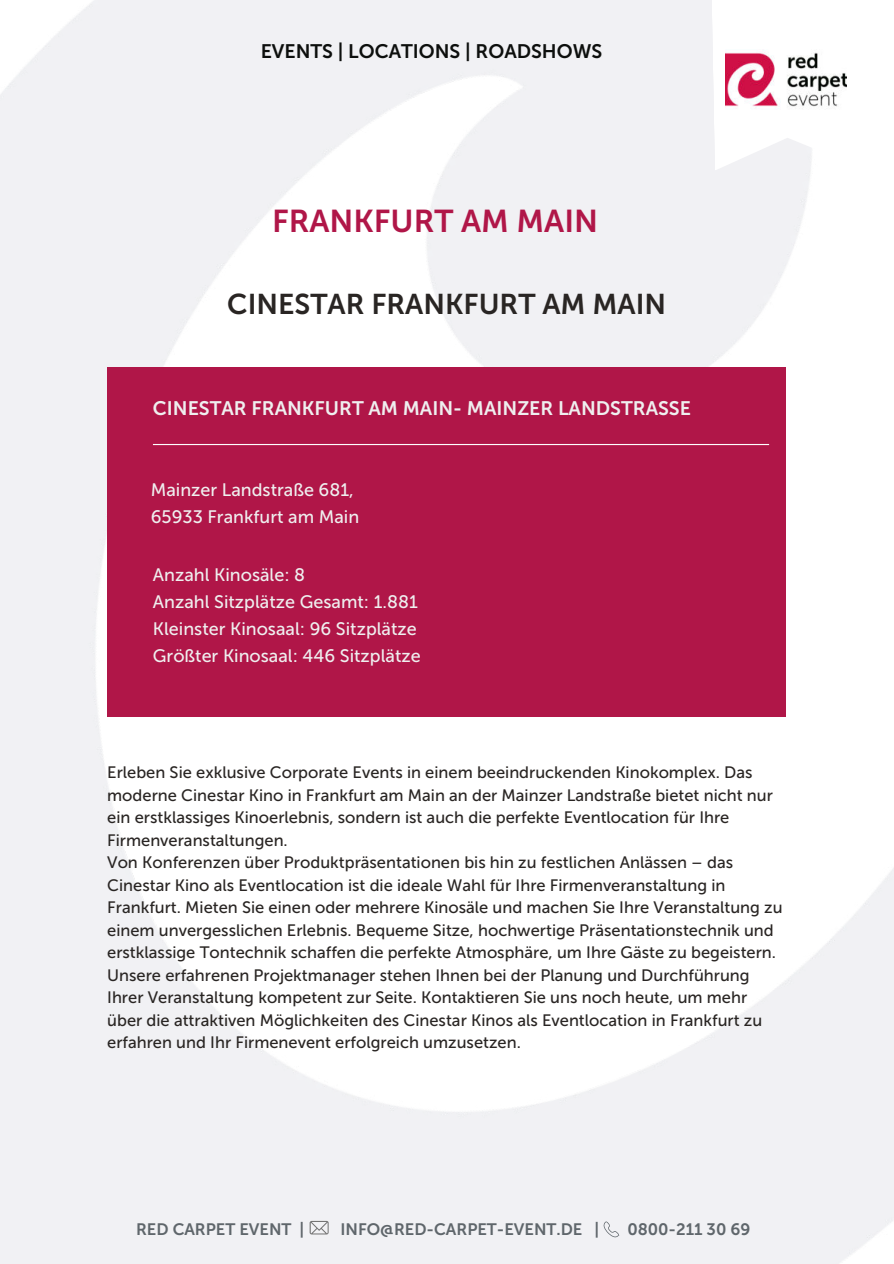
<style>
.page{position:relative;width:894px;height:1264px;background:#fff}
.page>*{position:absolute;margin:0;border:0;box-sizing:border-box;transform-origin:0 0}
.t1{font:31.5px "Museo Sans 700";color:#b01648}
.t2{font:28.5px "Museo Sans 700";color:#292523}
.t3{font:19.5px "Museo Sans 700";color:#efefef}
.t4{font:19.5px "Museo Sans 700";color:#0d0f0d}
.t5{font:18px/27px "Museo Sans 500";color:#efefef}
.t6{font:16.5px/22.5px "Museo Sans 500";color:#292523}
.t7{font:16.5px "Museo Sans 700";color:#5f666b}
</style>
<div class="page">
<img style="left:0;top:0;width:893px;height:1263px">
<svg style="left:710px;top:0;width:151px;height:171px"></svg>
<img style="left:725px;top:43px;width:120px;height:72px">
<div style="left:107px;top:367px;width:678px;height:350px;background:#b01648"></div>
<hr style="left:153px;top:444px;width:615px;height:1px;background:#fff">
<svg style="left:309px;top:1220px;width:19px;height:14px"></svg>
<svg style="left:603px;top:1220px;width:16px;height:17px"></svg>
<p class="t4" style="left:260px;top:41px;width:343px">EVENTS | LOCATIONS | ROADSHOWS</p>
<h1 class="t1" style="left:272px;top:204px;width:327px">FRANKFURT AM MAIN</h1>
<h2 class="t2" style="left:227px;top:288px;width:440px">CINESTAR FRANKFURT AM MAIN</h2>
<p class="t3" style="left:153px;top:397px;width:539px">CINESTAR FRANKFURT AM MAIN- MAINZER LANDSTRASSE</p>
<p class="t5" style="left:151px;top:477px;width:210px">Mainzer Landstraße 681,<br>65933 Frankfurt am Main</p>
<p class="t5" style="left:153px;top:561px;width:269px">Anzahl Kinosäle: 8<br>Anzahl Sitzplätze Gesamt: 1.881<br>Kleinster Kinosaal: 96 Sitzplätze<br>Größter Kinosaal: 446 Sitzplätze</p>
<p class="t6" style="left:107px;top:761px;width:676px">Erleben Sie exklusive Corporate Events in einem beeindruckenden Kinokomplex. Das moderne Cinestar Kino in Frankfurt am Main an der Mainzer Landstraße bietet nicht nur ein erstklassiges Kinoerlebnis, sondern ist auch die perfekte Eventlocation für Ihre Firmenveranstaltungen.<br>Von Konferenzen über Produktpräsentationen bis hin zu festlichen Anlässen – das Cinestar Kino als Eventlocation ist die ideale Wahl für Ihre Firmenveranstaltung in Frankfurt. Mieten Sie einen oder mehrere Kinosäle und machen Sie Ihre Veranstaltung zu einem unvergesslichen Erlebnis. Bequeme Sitze, hochwertige Präsentationstechnik und erstklassige Tontechnik schaffen die perfekte Atmosphäre, um Ihre Gäste zu begeistern.<br>Unsere erfahrenen Projektmanager stehen Ihnen bei der Planung und Durchführung Ihrer Veranstaltung kompetent zur Seite. Kontaktieren Sie uns noch heute, um mehr über die attraktiven Möglichkeiten des Cinestar Kinos als Eventlocation in Frankfurt zu erfahren und Ihr Firmenevent erfolgreich umzusetzen.</p>
<p class="t7" style="left:136px;top:1219px;width:170px">RED CARPET EVENT |</p>
<p class="t7" style="left:340px;top:1219px;width:260px">INFO@RED-CARPET-EVENT.DE |</p>
<p class="t7" style="left:627px;top:1219px;width:124px">0800-211 30 69</p>
</div>
